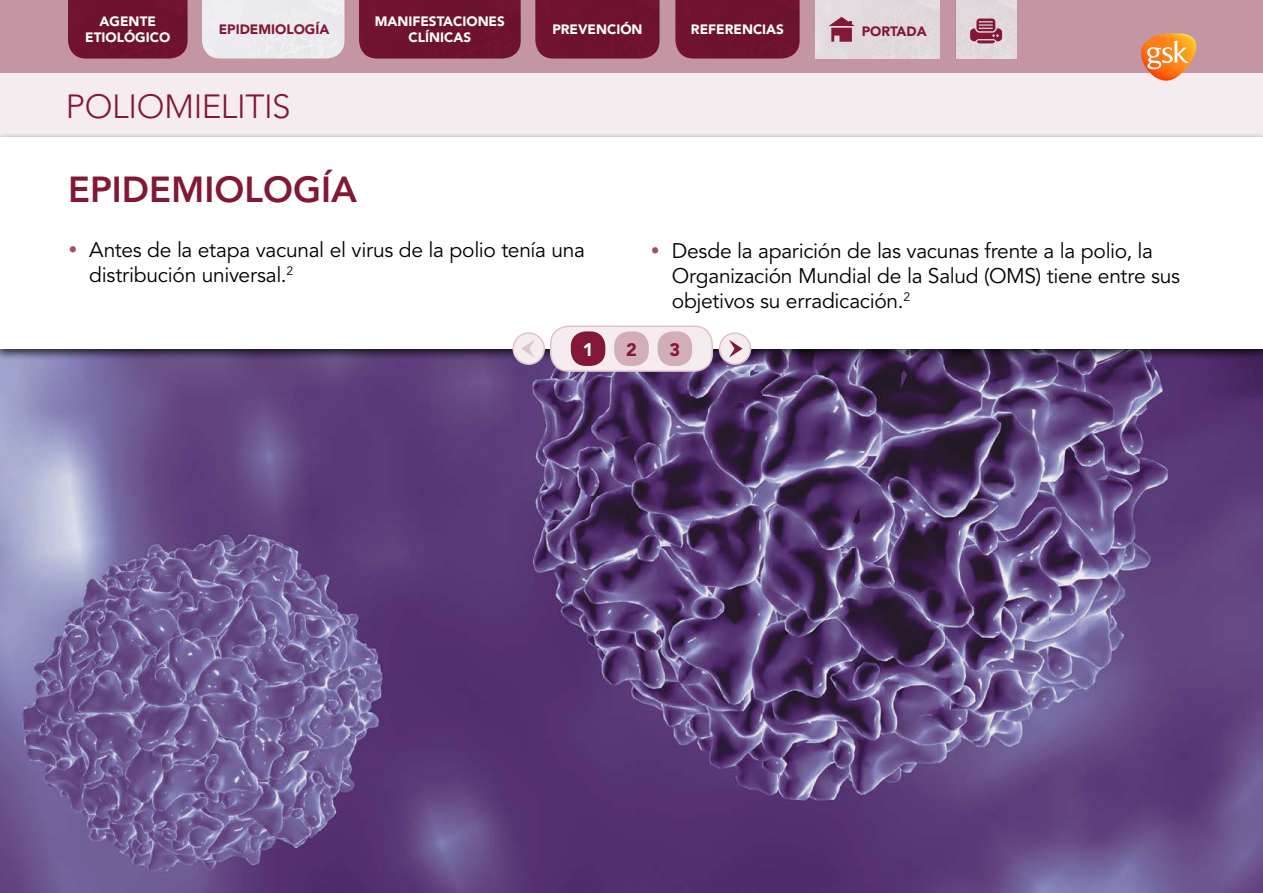
<style>
.page{position:relative;width:1263px;height:893px;background:#f4ecee}
.page>*{position:absolute;margin:0;border:0;box-sizing:border-box;transform-origin:0 0}
.t1{font:800 36px "Avenir LT Std";color:#821736}
.t2{font:300 33.3px "Avenir LT Std";letter-spacing:-.01em;color:#821736}
.t3{font:21px/25.2px "Avenir LT Std";letter-spacing:-.015em;color:#000}
.t4{font:900 18px "Avenir LT Std";color:#821736}
.t5{font:900 18px "Avenir LT Std";color:#fff}
.t6{font:900 13.5px/15.8px "Avenir LT Std";color:#fff}
.t7{font:900 13.5px "Avenir LT Std";color:#821736}
.s1{color:#9e4f66}
</style>
<div class="page">
<img style="left:0;top:361px;width:1263px;height:531px">
<div style="left:0;top:0;width:1263px;height:72px;background:#c496a3"></div>
<svg style="left:1141px;top:33px;width:56px;height:48px"></svg>
<div style="left:816px;top:0;width:124px;height:59px;background:#e2d9df"></div>
<div style="left:956px;top:0;width:60px;height:59px;background:#e1d9de"></div>
<div style="left:675px;top:0;width:124px;height:59px;background:#6f132f"></div>
<div style="left:535px;top:0;width:124px;height:59px;background:#6f132f"></div>
<div style="left:359px;top:0;width:162px;height:59px;background:#6f132f"></div>
<div style="left:68px;top:0;width:120px;height:59px;background:#6e132f"></div>
<svg style="left:829px;top:17px;width:26px;height:25px"></svg>
<svg style="left:970px;top:19px;width:32px;height:24px"></svg>
<div style="left:202px;top:0;width:142px;height:59px;background:#ecebee"></div>
<div style="left:0;top:133px;width:1263px;height:228px;background:#000;opacity:.75"></div>
<div style="left:0;top:137px;width:1263px;height:212px;background:#fff"></div>
<div style="left:551px;top:326px;width:161px;height:45px;background:#f4ecee;border-radius:18px"></div>
<div style="left:550px;top:325px;width:163px;height:47px;border:2px solid #ddc3ca;border-radius:18px"></div>
<div style="left:571px;top:331px;width:34px;height:35px;background:#821736;border-radius:15px"></div>
<div style="left:614px;top:331px;width:35px;height:35px;background:#d1aeb8;border-radius:15px"></div>
<div style="left:658px;top:331px;width:34px;height:35px;background:#d1aeb8;border-radius:15px"></div>
<div style="left:719px;top:333px;width:31px;height:31px;background:#f4ecee;border-radius:50%"></div>
<div style="left:719px;top:332px;width:32px;height:33px;border:2px solid #ddc3ca;border-radius:50%"></div>
<svg style="left:729px;top:340px;width:13px;height:18px"></svg>
<div style="left:513px;top:333px;width:31px;height:31px;background:#f4ecee;border-radius:50%"></div>
<div style="left:512px;top:332px;width:33px;height:33px;border:2px solid #ddc3ca;border-radius:50%"></div>
<svg style="left:521px;top:340px;width:14px;height:17px"></svg>
<p class="t6" style="left:85px;top:14px;width:70px;text-indent:14px">AGENTE<br>ETIOLÓ</p>
<p class="t6" style="left:135px;top:30px;width:20px">GICO</p>
<p class="t6" style="left:375px;top:14px;width:22px">MANIFES</p>
<p class="t6" style="left:409px;top:14px;width:45px;text-indent:28px">TACIONES<br>CLÍNICAS</p>
<p class="t7" style="left:219px;top:21px;width:18px">EPIDEMIOLO</p>
<p class="t7" style="left:305px;top:21px;width:26px">GÍA</p>
<p class="t6" style="left:552px;top:22px;width:19px">PREVENCIÓN</p>
<p class="t6" style="left:691px;top:22px;width:95px">REFERENCIAS</p>
<p class="t7" style="left:862px;top:24px;width:46px">PORTADA</p>
<p class="t2" style="left:66px;top:87px;width:226px">POLIOMIELITIS</p>
<p class="t1" style="left:68px;top:168px;width:290px">EPIDEMIOLOGÍA</p>
<p class="t3" style="left:89px;top:238px;width:497px;text-indent:-21px"><span class="s1">•</span> Antes de la etapa vacunal el virus de la polio tenía una distribución universal.<sup>2</sup></p>
<p class="t3" style="left:672px;top:238px;width:510px;text-indent:-21px"><span class="s1">•</span> Desde la aparición de las vacunas frente a la polio, la<br>Organización Mundial de la Salud (OMS) tiene entre sus objetivos su erradicación.<sup>2</sup></p>
<p class="t5" style="left:583px;top:338px;width:12px">1</p>
<p class="t4" style="left:626px;top:338px;width:12px">2</p>
<p class="t4" style="left:670px;top:338px;width:12px">3</p>
</div>
